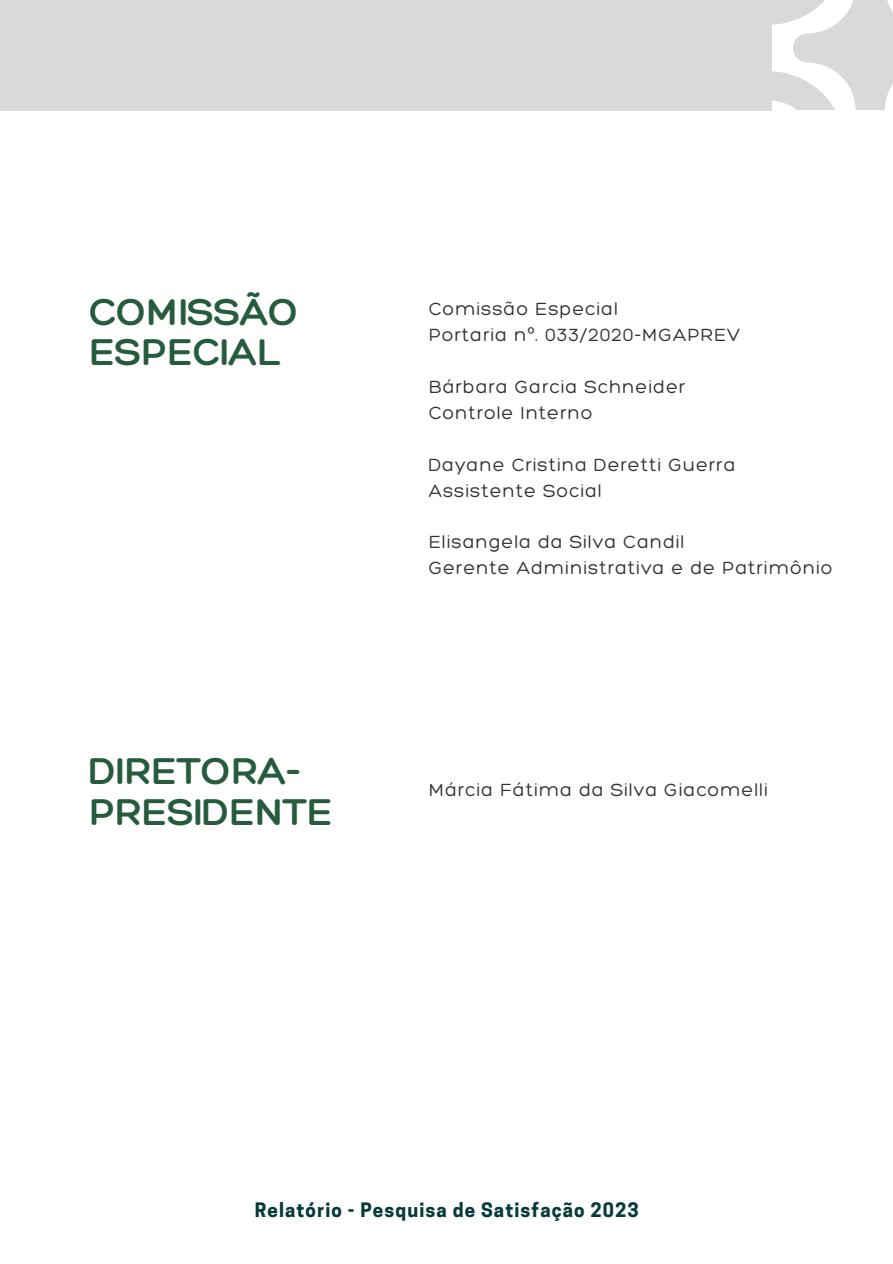
<style>
.page{position:relative;width:893px;height:1264px;background:#fff}
.page>*{position:absolute;margin:0;border:0;box-sizing:border-box;transform-origin:0 0}
.t1{font:300 40.5px/40.5px "Hero";color:#265b3d}
.t2{font:300 19.2px "Hero";letter-spacing:.05em;color:#323232}
.t3{font:700 18.75px "Cooper Hewitt";letter-spacing:.06em;color:#073a3b}
.s1{font-family:"Noto Sans";font-weight:400}
</style>
<div class="page">
<div style="left:0;top:0;width:771px;height:111px;background:#d9d9d9"></div>
<svg style="left:771px;top:0;width:121px;height:109px"></svg>
<p class="t1" style="left:89px;top:290px;width:211px">COMISSÃO<br>ESPECIAL</p>
<h1 class="t2" style="left:428px;top:297px;width:191px">Comissão Especial</h1>
<h1 class="t2" style="left:428px;top:323px;width:313px">Portaria n<span class="s1">º</span>. 033/2020-MGAPREV</h1>
<p class="t2" style="left:428px;top:375px;width:258px">Bárbara Garcia Schneider</p>
<p class="t2" style="left:428px;top:401px;width:165px">Controle Interno</p>
<p class="t2" style="left:428px;top:452px;width:308px">Dayane Cristina Deretti Guerra</p>
<p class="t2" style="left:428px;top:478px;width:174px">Assistente Social</p>
<p class="t2" style="left:428px;top:530px;width:257px">Elisangela da Silva Candil</p>
<p class="t2" style="left:428px;top:556px;width:405px">Gerente Administrativa e de Patrimônio</p>
<p class="t1" style="left:89px;top:750px;width:245px">DIRETORA-<br>PRESIDENTE</p>
<p class="t2" style="left:428px;top:778px;width:340px">Márcia Fátima da Silva Giacomelli</p>
<p class="t3" style="left:255px;top:1202px;width:385px">Relatório - Pesquisa de Satisfação 2023</p>
</div>
